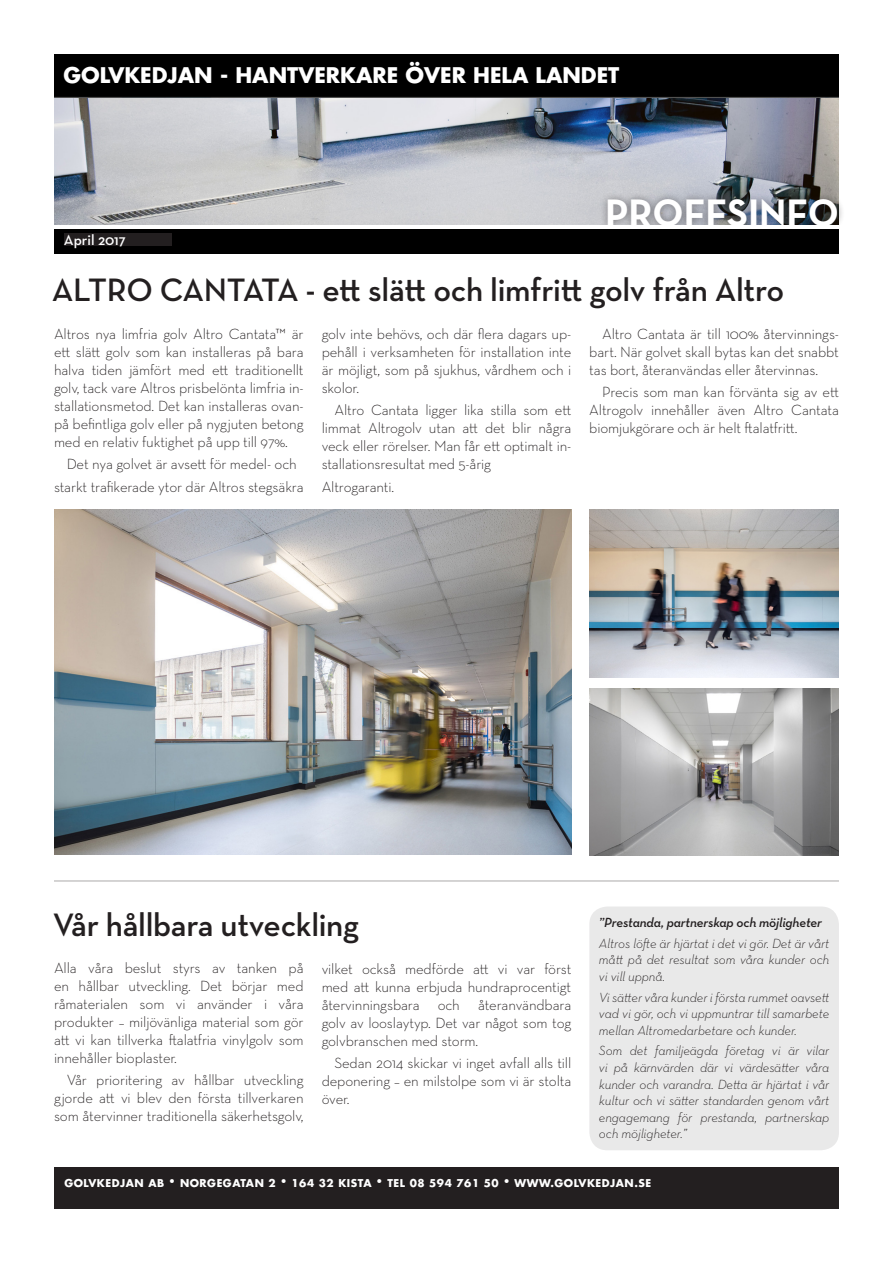
<style>
.page{position:relative;width:893px;height:1263px;background:#fff}
.page>*{position:absolute;margin:0;border:0;box-sizing:border-box;transform-origin:0 0}
.t1{font:700 39px "Neutraface Text";color:#fff}
.t2{font:600 33px "Neutraface Text";letter-spacing:-.01em;color:#231f20}
.t3{font:700 21px "Futura Std";color:#fff}
.t4{font:300 15px/18px "Neutraface Text";letter-spacing:-.01em;color:#231f20;text-align:justify}
.t5{font:600 15px "Neutraface Text";color:#fff}
.t6{font:italic 300 13.5px/16.6px "Neutraface Text";letter-spacing:-.01em;color:#231f20;text-align:justify}
.t7{font:italic 600 13.5px "Neutraface Text";letter-spacing:-.01em;color:#231f20}
.t8{font:700 10.5px "Futura Std";letter-spacing:.05em;color:#fff}
.s1{font-weight:300}
</style>
<div class="page">
<div style="left:589px;top:906px;width:250px;height:244px;background:#e9e9e9;border-radius:18px"></div>
<div style="left:54px;top:233px;width:785px;height:21px;background:#000"></div>
<img style="left:54px;top:97px;width:785px;height:136px">
<img style="left:589px;top:509px;width:250px;height:168px">
<img style="left:54px;top:510px;width:517px;height:344px">
<img style="left:589px;top:689px;width:250px;height:167px">
<hr style="left:54px;top:881px;width:785px;height:1px;background:#231f20">
<div style="left:600px;top:191px;width:245px;height:44px;background:#231f20;opacity:.5"></div>
<div style="left:64px;top:233px;width:108px;height:13px;background:#231f20"></div>
<div style="left:54px;top:1167px;width:785px;height:42px;background:#231f20"></div>
<hr style="left:691px;top:225px;width:155px;height:4px;background:#fff">
<hr style="left:49px;top:225px;width:655px;height:4px;background:#fff">
<div style="left:54px;top:54px;width:785px;height:43px;background:#000"></div>
<p class="t3" style="left:64px;top:61px;width:557px">GOLVKEDJAN - HANTVERKARE ÖVER HELA LANDET</p>
<p class="t5" style="left:64px;top:231px;width:64px">April 2017</p>
<p class="t1" style="left:605px;top:188px;width:235px">PROFFSINFO</p>
<p class="t2" style="left:52px;top:269px;width:734px">ALTRO CANTATA - ett slätt och limfritt golv från Altro</p>
<p class="t4" style="left:54px;top:325px;width:251px">Altros nya limfria golv Altro Cantata™ är ett slätt golv som kan installeras på bara halva tiden jämfört med ett traditionellt golv, tack vare Altros prisbelönta limfria in&shy;stallationsmetod. Det kan installeras ovan&shy;på befintliga golv eller på nygjuten betong med en relativ fuktighet på upp till 97%.</p>
<p class="t4" style="left:67px;top:455px;width:232px">Det nya golvet är avsett för medel- och</p>
<p class="t4" style="left:54px;top:477px;width:251px">starkt trafikerade ytor där Altros stegsäkra</p>
<p class="t4" style="left:322px;top:325px;width:251px">golv inte behövs, och där flera dagars up&shy;pehåll i verksamheten för installation inte är möjligt, som på sjukhus, vårdhem och i skolor.</p>
<p class="t4" style="left:322px;top:401px;width:251px;text-indent:13px">Altro Cantata ligger lika stilla som ett limmat Altrogolv utan att det blir några veck eller rörelser. Man får ett optimalt in&shy;stallationsresultat med 5-årig</p>
<p class="t4" style="left:322px;top:477px;width:74px">Altrogaranti.</p>
<p class="t4" style="left:589px;top:325px;width:251px;text-indent:13px">Altro Cantata är till 100% återvinnings&shy;bart. När golvet skall bytas kan det snabbt tas bort, återanvändas eller återvinnas.</p>
<p class="t4" style="left:589px;top:383px;width:251px;text-indent:13px">Precis som man kan förvänta sig av ett Altrogolv innehåller även Altro Cantata biomjukgörare och är helt ftalatfritt.</p>
<p class="t2" style="left:53px;top:904px;width:307px">Vår hållbara utveckling</p>
<p class="t4" style="left:54px;top:959px;width:251px">Alla våra beslut styrs av tanken på en hållbar utveckling. Det börjar med råmaterialen som vi använder i våra produkter – miljövänliga material som gör att vi kan tillverka ftalatfria vinylgolv som innehåller bioplaster.</p>
<p class="t4" style="left:54px;top:1071px;width:251px;text-indent:13px">Vår prioritering av hållbar utveckling gjorde att vi blev den första tillverkaren som återvinner traditionella säkerhetsgolv,</p>
<p class="t4" style="left:322px;top:960px;width:251px">vilket också medförde att vi var först med att kunna erbjuda hundraprocentigt återvinningsbara och återanvändbara golv av looslaytyp. Det var något som tog golvbranschen med storm.</p>
<p class="t4" style="left:322px;top:1054px;width:251px;text-indent:13px">Sedan 2014 skickar vi inget avfall alls till deponering – en milstolpe som vi är stolta över.</p>
<p class="t7" style="left:599px;top:914px;width:225px">”Prestanda, partnerskap och möjligheter</p>
<p class="t6" style="left:599px;top:935px;width:232px">Altros löfte är hjärtat i det vi gör. Det är vårt mått på det resultat som våra kunder och vi vill uppnå.</p>
<p class="t6" style="left:599px;top:988px;width:232px">Vi sätter våra kunder i första rummet oavsett vad vi gör, och vi uppmuntrar till samarbete mellan Altromedarbetare och kunder.</p>
<p class="t6" style="left:599px;top:1042px;width:232px">Som det familjeägda företag vi är vilar vi på kärnvärden där vi värdesätter våra kunder och varandra. Detta är hjärtat i vår kultur och vi sätter standarden genom vårt engagemang för prestanda, partnerskap och möjligheter.”</p>
<p class="t8" style="left:64px;top:1176px;width:588px">GOLVKEDJAN AB <span class="s1">•</span> NORGEGATAN 2 <span class="s1">•</span> 164 32 KISTA <span class="s1">•</span> TEL 08 594 761 50 <span class="s1">•</span> WWW.GOLVKEDJAN.SE</p>
</div>
